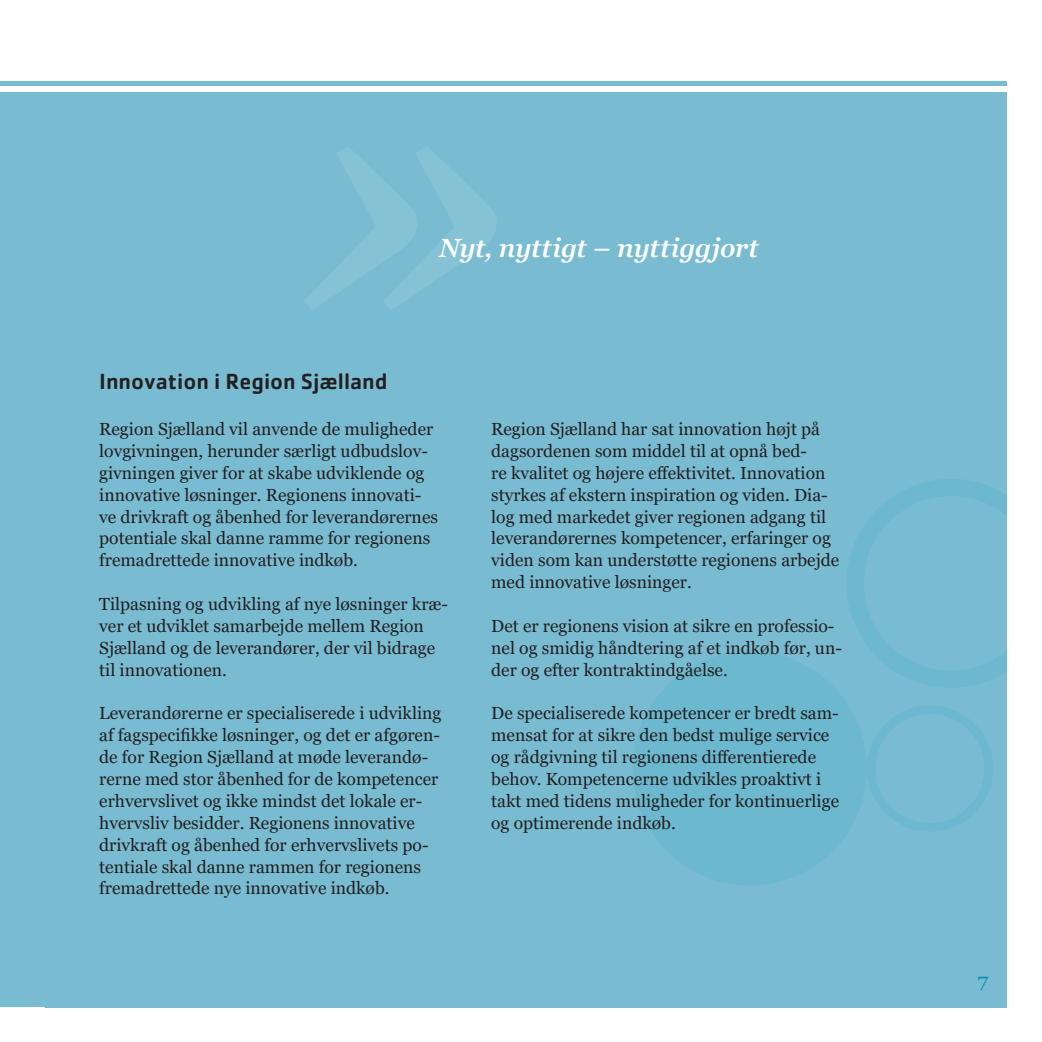
<style>
.page{position:relative;width:1042px;height:1042px;background:#fff}
.page>*{position:absolute;margin:0;border:0;box-sizing:border-box;transform-origin:0 0}
.t1{font:italic 600 26.25px "Georgia Pro";letter-spacing:-.01em;color:#fff}
.Mellemrubrik{font:500 22.75px "Cachet Std";color:#231f20}
.t2{font:19.25px "Georgia Pro";color:#0093b4}
.Brødtekst{font:17.5px/21.9px "Georgia Pro";color:#231f20}
</style>
<div class="page">
<div style="left:0;top:92px;width:1007px;height:915px;background:#79bcd1"></div>
<div style="left:632px;top:651px;width:235px;height:234px;background:#6cb8ce;border-radius:50%"></div>
<svg style="left:847px;top:479px;width:160px;height:209px"></svg>
<div style="left:867px;top:705px;width:126px;height:126px;border:9px solid #6cb8ce;border-radius:50%"></div>
<div style="left:0;top:81px;width:1007px;height:5px;background:#79bcd1"></div>
<svg style="left:305px;top:147px;width:191px;height:163px"></svg>
<p class="t1" style="left:439px;top:233px;width:321px">Nyt, nyttigt – nyttiggjort</p>
<p class="Mellemrubrik" style="left:99px;top:367px;width:290px">Innovation i Region Sjælland</p>
<p class="Brødtekst" style="left:99px;top:419px;width:340px">Region Sjælland vil anvende de muligheder lovgivningen, herunder særligt udbudslov&shy;givningen giver for at skabe udviklende og innovative løsninger. Regionens innovati&shy;ve drivkraft og åbenhed for leverandørernes potentiale skal danne ramme for regionens fremadrettede innovative indkøb.</p>
<p class="Brødtekst" style="left:99px;top:594px;width:350px">Tilpasning og udvikling af nye løsninger kræ&shy;ver et udviklet samarbejde mellem Region Sjælland og de leverandører, der vil bidrage til innovationen.</p>
<p class="Brødtekst" style="left:99px;top:703px;width:344px">Leverandørerne er specialiserede i udvikling af fagspecifikke løsninger, og det er afgøren&shy;de for Region Sjælland at møde leverandø&shy;rerne med stor åbenhed for de kompetencer erhvervslivet og ikke mindst det lokale er&shy;hvervsliv besidder. Regionens innovative drivkraft og åbenhed for erhvervslivets po&shy;tentiale skal danne rammen for regionens fremadrettede nye innovative indkøb.</p>
<p class="Brødtekst" style="left:491px;top:419px;width:349px">Region Sjælland har sat innovation højt på dagsordenen som middel til at opnå bed-<br>re kvalitet og højere effektivitet. Innovation styrkes af ekstern inspiration og viden. Dia&shy;log med markedet giver regionen adgang til leverandørernes kompetencer, erfaringer og viden som kan understøtte regionens arbejde med innovative løsninger.</p>
<p class="Brødtekst" style="left:491px;top:615px;width:352px">Det er regionens vision at sikre en professio&shy;nel og smidig håndtering af et indkøb før, un&shy;der og efter kontraktindgåelse.</p>
<p class="Brødtekst" style="left:491px;top:703px;width:349px">De specialiserede kompetencer er bredt sam&shy;mensat for at sikre den bedst mulige service og rådgivning til regionens differentierede behov. Kompetencerne udvikles proaktivt i takt med tidens muligheder for kontinuerlige og optimerende indkøb.</p>
<p class="t2" style="left:977px;top:972px;width:12px">7</p>
</div>
